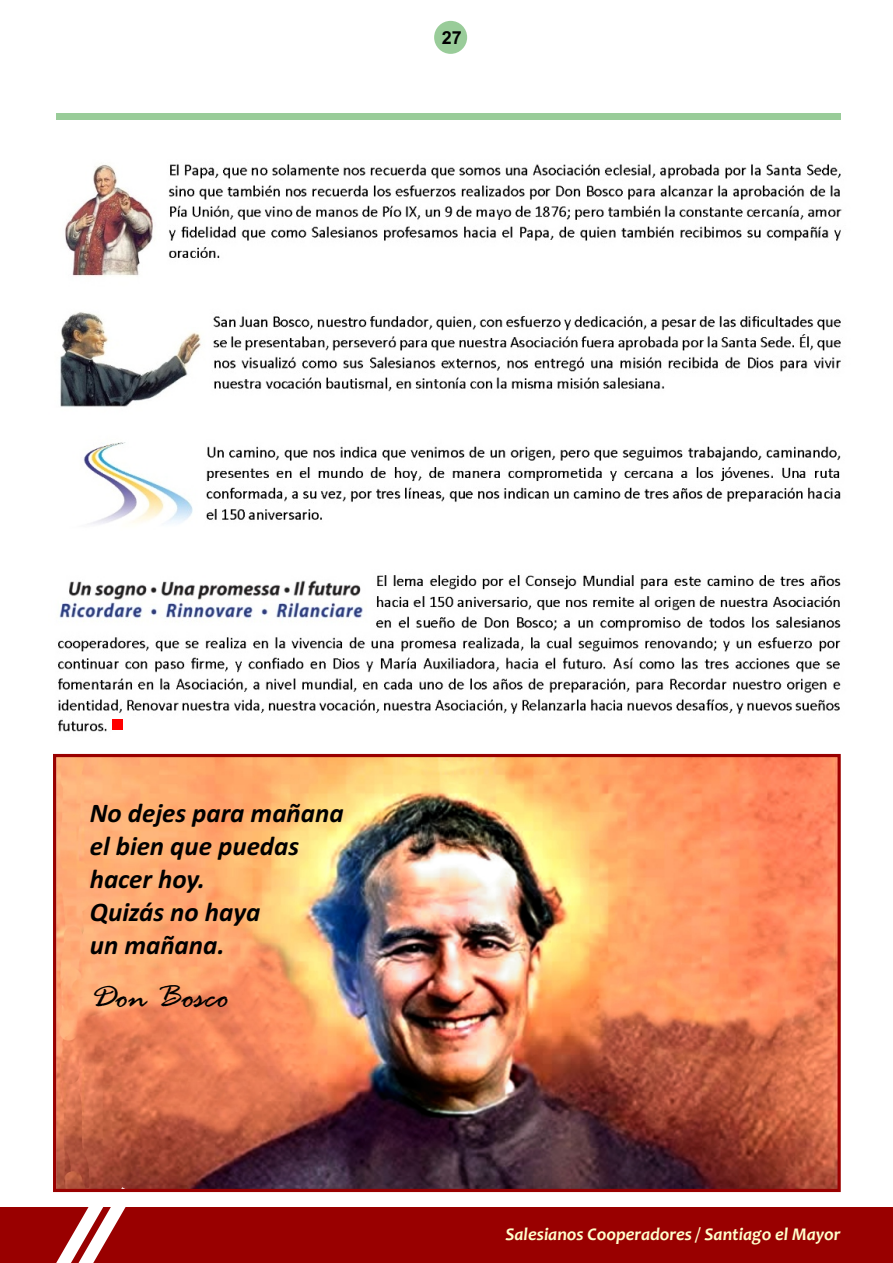
<style>
.page{position:relative;width:893px;height:1263px;background:#fff}
.page>*{position:absolute;margin:0;border:0;box-sizing:border-box;transform-origin:0 0}
.t1{font:italic 36px "Rage";color:#000}
.t2{font:italic 700 27px/33px "Calibri";color:#000}
.t3{font:italic 700 18px "Candara";color:#ffc}
.t4{font:700 18px "Arial";color:#000}
</style>
<div class="page">
<img style="left:57px;top:758px;width:780px;height:430px">
<div style="left:0;top:1207px;width:893px;height:55px;background:#900"></div>
<div style="left:434px;top:21px;width:33px;height:33px;background:#9c9;border-radius:50%"></div>
<svg style="left:37px;top:1173px;width:108px;height:90px"></svg>
<div style="left:56px;top:113px;width:785px;height:7px;background:#9c9"></div>
<img style="left:58px;top:164px;width:784px;height:568px">
<div style="left:53px;top:754px;width:788px;height:438px;border:3px solid #900"></div>
<div style="left:112px;top:719px;width:10px;height:10px;background:#f00"></div>
<p class="t4" style="left:442px;top:31px;width:22px">27</p>
<p class="t2" style="left:90px;top:799px;width:255px">No dejes para mañana el bien que puedas hacer hoy.<br>Quizás no haya<br>un mañana.</p>
<h1 class="t1" style="left:91px;top:985px;width:140px">Don Bosco</h1>
<p class="t3" style="left:505px;top:1227px;width:337px">Salesianos Cooperadores / Santiago el Mayor</p>
</div>
